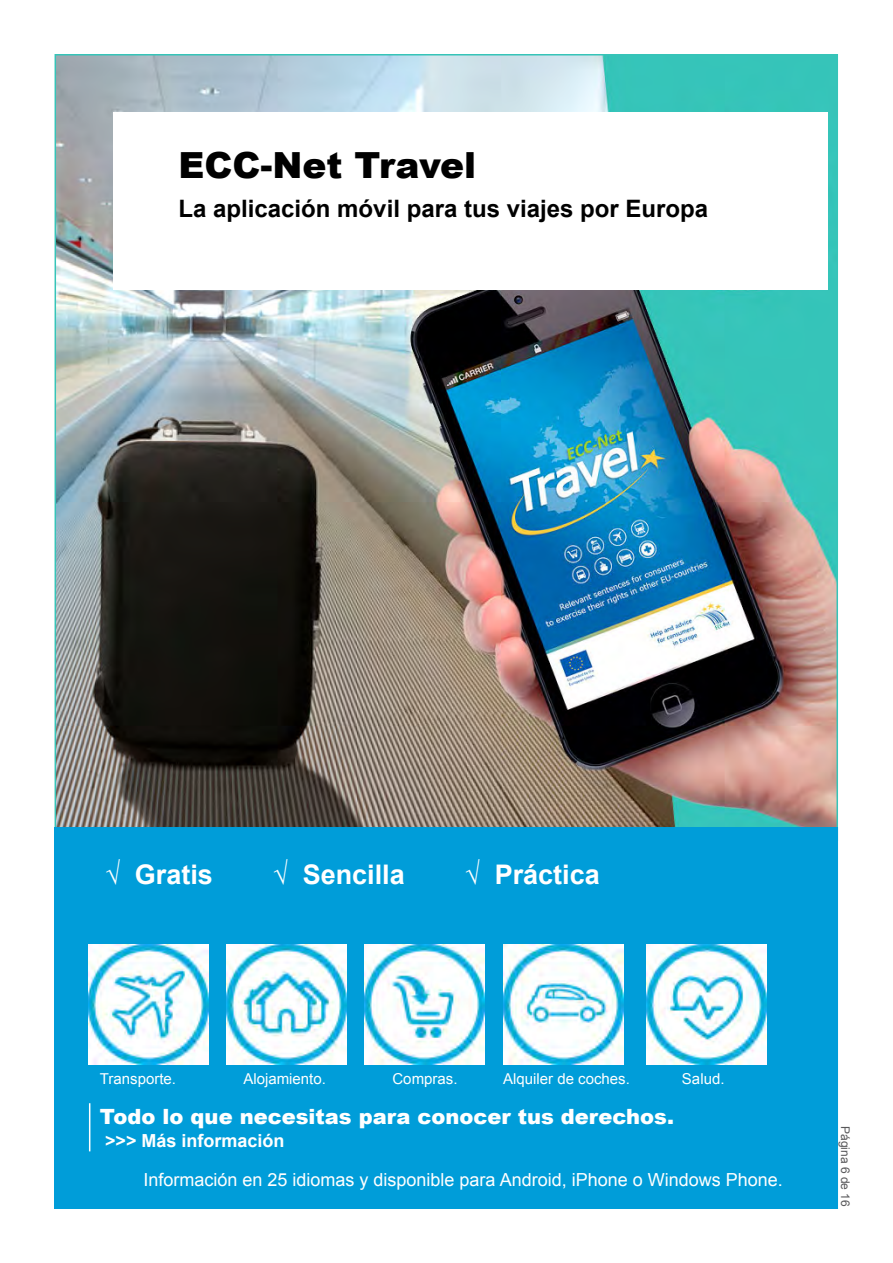
<style>
.page{position:relative;width:893px;height:1263px;background:#fff}
.page>*{position:absolute;margin:0;border:0;box-sizing:border-box;transform-origin:0 0}
.t1{font:900 36px "Arial";color:#000}
.t2{font:700 27px "Arial";color:#fff}
.t3{font:700 24px "Arial";color:#000}
.t4{font:900 21px "Arial";color:#fff}
.t5{font:18px "Arial";color:#fff}
.t6{font:700 18px "Arial";color:#fff}
.t7{font:15px "Arial";color:#fff}
.t8{font:12px "Arial";color:#58585a}
</style>
<div class="page">
<img style="left:58px;top:57px;width:777px;height:770px">
<div style="left:54px;top:827px;width:784px;height:382px;background:#009dd9"></div>
<img style="left:88px;top:944px;width:120px;height:120px">
<img style="left:226px;top:944px;width:120px;height:120px">
<img style="left:365px;top:944px;width:120px;height:120px">
<img style="left:646px;top:944px;width:120px;height:120px">
<img style="left:503px;top:944px;width:120px;height:120px">
<hr style="left:89px;top:1103px;width:1px;height:48px;background:#fff">
<div style="left:113px;top:113px;width:714px;height:177px;background:#fff"></div>
<h1 class="t1" style="left:179px;top:139px;width:299px">ECC-Net Travel</h1>
<h3 class="t3" style="left:179px;top:192px;width:531px">La aplicación móvil para tus viajes por Europa</h3>
<h2 class="t2" style="left:105px;top:855px;width:109px">√ Gratis</h2>
<h2 class="t2" style="left:273px;top:855px;width:133px">√ Sencilla</h2>
<h2 class="t2" style="left:465px;top:855px;width:136px">√ Práctica</h2>
<p class="t7" style="left:100px;top:1068px;width:78px">Transporte.</p>
<p class="t7" style="left:243px;top:1068px;width:84px">Alojamiento.</p>
<p class="t7" style="left:392px;top:1068px;width:67px">Compras.</p>
<p class="t7" style="left:503px;top:1068px;width:128px">Alquiler de coches.</p>
<p class="t7" style="left:682px;top:1068px;width:44px">Salud.</p>
<p class="t4" style="left:100px;top:1101px;width:576px">Todo lo que necesitas para conocer tus derechos.</p>
<p class="t6" style="left:105px;top:1128px;width:181px">&gt;&gt;&gt; Más información</p>
<p class="t5" style="left:143px;top:1167px;width:641px">Información en 25 idiomas y disponible para Android, iPhone o Windows Phone.</p>
<p class="t8" style="left:854px;top:1126px;width:82px;rotate:90deg">Página 6 de 16</p>
</div>
